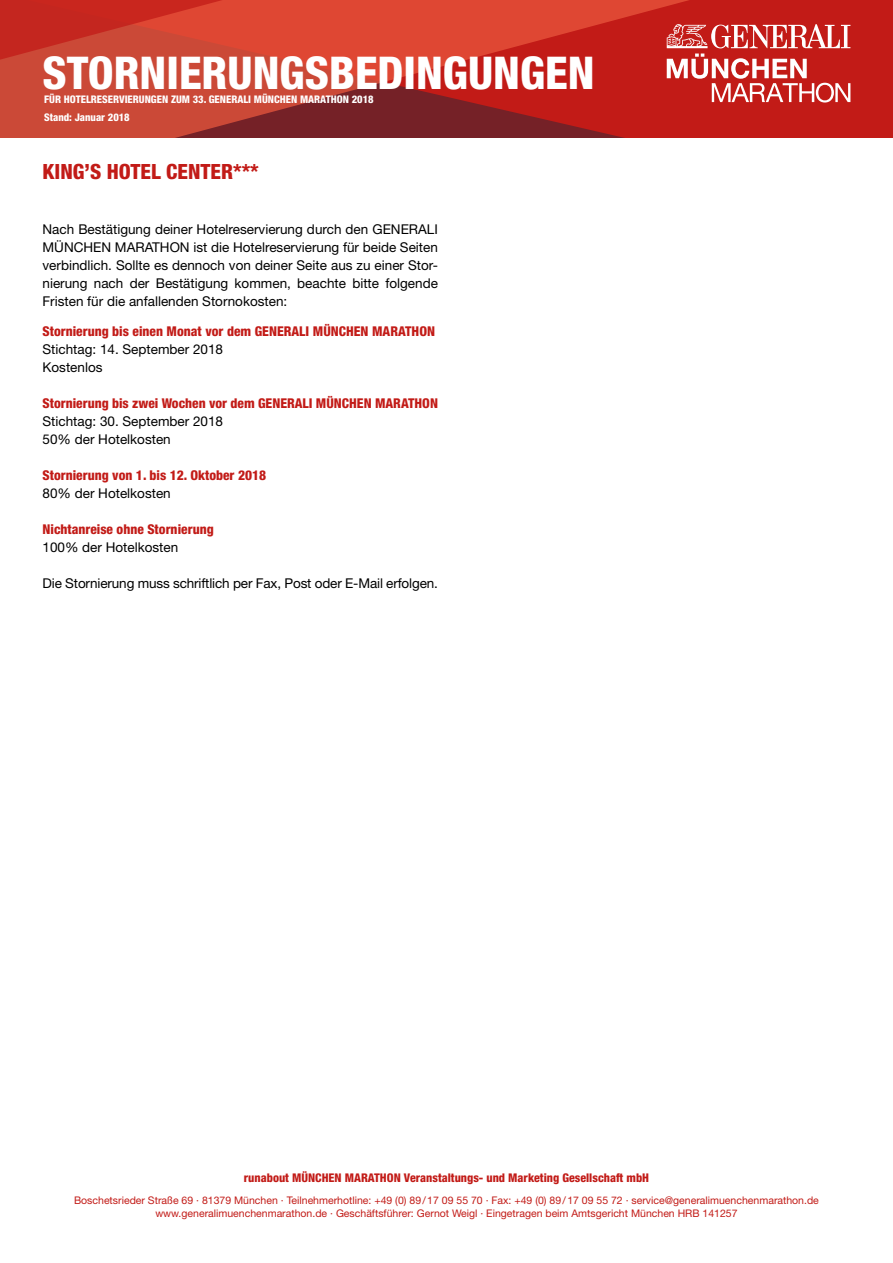
<style>
.page{position:relative;width:893px;height:1263px;background:#fff}
.page>*{position:absolute;margin:0;border:0;box-sizing:border-box;transform-origin:0 0}
.t1{font:800 condensed 45.3px "Helvetica Neue LT Std";color:#fff}
.t2{font:800 condensed 21px "Helvetica Neue LT Std";color:#c21b17}
.t3{font:13.5px/18px "Helvetica Neue LT Std";color:#000}
.t4{font:800 condensed 13.5px "Helvetica Neue LT Std";color:#c21b17}
.t5{font:800 condensed 12px "Helvetica Neue LT Std";color:#c21b17}
.t6{font:10.5px/13.5px "Helvetica Neue LT Std";color:#c21b17;text-align:center}
.t7{font:800 condensed 10.5px "Helvetica Neue LT Std";color:#fff}
</style>
<div class="page">
<svg style="left:0;top:0;width:893px;height:138px;background:#bd2821"></svg>
<svg style="left:0;top:0;width:334px;height:127px;background:#ca4131"></svg>
<svg style="left:667px;top:24px;width:183px;height:24px"></svg>
<svg style="left:667px;top:54px;width:183px;height:49px"></svg>
<h1 class="t1" style="left:43px;top:45px;width:554px">STORNIERUNGSBEDINGUNGEN</h1>
<p class="t7" style="left:44px;top:93px;width:331px">FÜR HOTELRESERVIERUNGEN ZUM 33. GENERALI MÜNCHEN MARATHON 2018</p>
<p class="t7" style="left:44px;top:111px;width:87px">Stand: Januar 2018</p>
<h2 class="t2" style="left:43px;top:159px;width:218px">KING’S HOTEL CENTER***</h2>
<p class="t3" style="left:43px;top:220px;width:397px;text-align:justify">Nach Bestätigung deiner Hotelreservierung durch den GENERALI MÜNCHEN MARATHON ist die Hotelreservierung für beide Seiten verbindlich. Sollte es dennoch von deiner Seite aus zu einer Stor&shy;nierung nach der Bestätigung kommen, beachte bitte folgende Fristen für die anfallenden Stornokosten:</p>
<p class="t4" style="left:43px;top:322px;width:394px">Stornierung bis einen Monat vor dem GENERALI MÜNCHEN MARATHON</p>
<p class="t3" style="left:43px;top:340px;width:182px">Stichtag: 14. September 2018<br>Kostenlos</p>
<p class="t4" style="left:43px;top:394px;width:397px">Stornierung bis zwei Wochen vor dem GENERALI MÜNCHEN MARATHON</p>
<p class="t3" style="left:43px;top:412px;width:182px">Stichtag: 30. September 2018<br>50% der Hotelkosten</p>
<p class="t4" style="left:43px;top:466px;width:225px">Stornierung von 1. bis 12. Oktober 2018</p>
<p class="t3" style="left:43px;top:484px;width:130px">80% der Hotelkosten</p>
<p class="t4" style="left:43px;top:520px;width:173px">Nichtanreise ohne Stornierung</p>
<p class="t3" style="left:43px;top:538px;width:137px">100% der Hotelkosten</p>
<p class="t3" style="left:43px;top:574px;width:397px">Die Stornierung muss schriftlich per Fax, Post oder E-Mail erfolgen.</p>
<p class="t5" style="left:244px;top:1170px;width:407px">runabout MÜNCHEN MARATHON Veranstaltungs- und Marketing Gesellschaft mbH</p>
<p class="t6" style="left:74px;top:1193px;width:746px">Boschetsrieder Straße 69 · 81379 München · Teilnehmerhotline: +49 (0) 89/17 09 55 70 · Fax: +49 (0) 89/17 09 55 72 · service@generalimuenchenmarathon.de www.generalimuenchenmarathon.de · Geschäftsführer: Gernot Weigl · Eingetragen beim Amtsgericht München HRB 141257</p>
</div>
